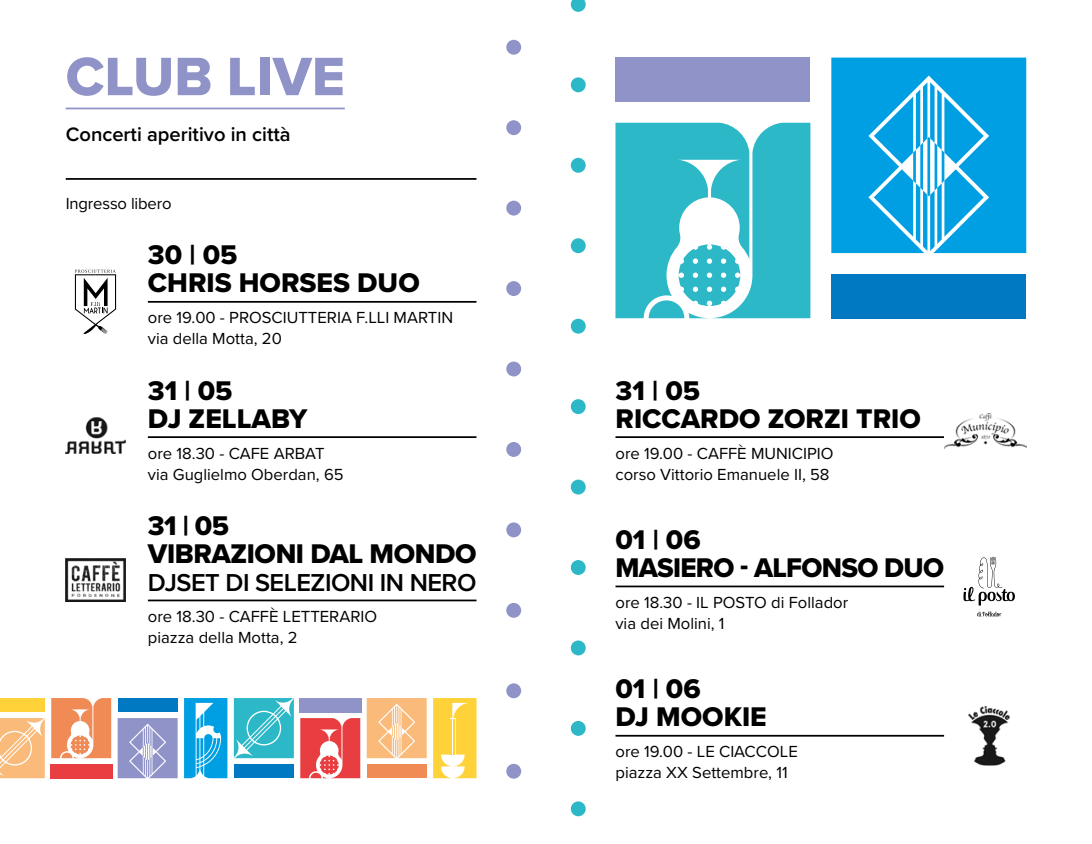
<style>
.page{position:relative;width:1092px;height:844px;background:#fff}
.page>*{position:absolute;margin:0;border:0;box-sizing:border-box;transform-origin:0 0}
.t1{font:56px "Proxima Nova Extrabld";color:#9093c8}
.t2{font:28px/28px "Proxima Nova Extrabld";color:#000}
.t3{font:28px/28px "Proxima Nova Extrabld";letter-spacing:-.025em;color:#000}
.t4{font:600 25.38px "Proxima Nova";letter-spacing:-.02em;color:#000}
.t5{font:600 20.12px "Proxima Nova";color:#000}
.t6{font:16.62px/21px "Proxima Nova";color:#000}
</style>
<div class="page">
<hr style="left:148px;top:301px;width:328px;height:1px;background:#000">
<hr style="left:66px;top:178px;width:410px;height:2px;background:#000">
<hr style="left:66px;top:108px;width:279px;height:1px;background:#9093c8">
<hr style="left:615px;top:585px;width:329px;height:2px;background:#000">
<div style="left:234px;top:764px;width:60px;height:14px;background:#0079c2"></div>
<div style="left:299px;top:697px;width:62px;height:15px;background:#9093c8"></div>
<div style="left:366px;top:764px;width:60px;height:14px;background:#f18b55"></div>
<svg style="left:234px;top:698px;width:60px;height:60px;background:#48c1ce"></svg>
<svg style="left:433px;top:698px;width:43px;height:80px;background:#ffd95c"></svg>
<hr style="left:453px;top:718px;width:2px;height:36px;background:#ffd239">
<hr style="left:450px;top:718px;width:2px;height:36px;background:#ffd239">
<svg style="left:184px;top:698px;width:43px;height:80px;background:#2fb0e8"></svg>
<svg style="left:366px;top:698px;width:60px;height:60px;background:#f9c28b"></svg>
<svg style="left:300px;top:718px;width:60px;height:60px;background:#ec6164"></svg>
<div style="left:0;top:697px;width:45px;height:14px;background:#ffd239"></div>
<div style="left:50px;top:763px;width:62px;height:15px;background:#e83e41"></div>
<div style="left:118px;top:697px;width:60px;height:14px;background:#0079c2"></div>
<svg style="left:0;top:718px;width:45px;height:60px;background:#f9c38b"></svg>
<svg style="left:118px;top:718px;width:60px;height:60px;background:#9da0ce"></svg>
<svg style="left:51px;top:698px;width:60px;height:60px;background:#f3a074"></svg>
<hr style="left:148px;top:436px;width:328px;height:2px;background:#000">
<hr style="left:615px;top:734px;width:329px;height:2px;background:#000">
<img style="left:968px;top:706px;width:42px;height:59px">
<hr style="left:615px;top:436px;width:329px;height:2px;background:#000">
<img style="left:944px;top:413px;width:82px;height:35px">
<hr style="left:148px;top:599px;width:328px;height:2px;background:#000">
<svg style="left:75px;top:269px;width:41px;height:65px"></svg>
<img style="left:66px;top:417px;width:59px;height:36px">
<img style="left:66px;top:558px;width:59px;height:43px">
<div style="left:831px;top:274px;width:195px;height:44px;background:#0079c2"></div>
<div style="left:615px;top:58px;width:195px;height:44px;background:#9093c8"></div>
<div style="left:831px;top:58px;width:195px;height:195px;background:#009fe3"></div>
<svg style="left:873px;top:82px;width:110px;height:169px"></svg>
<svg style="left:615px;top:123px;width:195px;height:195px"></svg>
<div style="left:506px;top:763px;width:15px;height:15px;background:#9093c8;border-radius:50%"></div>
<div style="left:506px;top:602px;width:15px;height:15px;background:#9093c8;border-radius:50%"></div>
<div style="left:506px;top:683px;width:15px;height:15px;background:#9093c8;border-radius:50%"></div>
<div style="left:506px;top:522px;width:15px;height:15px;background:#9093c8;border-radius:50%"></div>
<div style="left:506px;top:442px;width:15px;height:15px;background:#9093c8;border-radius:50%"></div>
<div style="left:506px;top:361px;width:15px;height:15px;background:#9093c8;border-radius:50%"></div>
<div style="left:506px;top:201px;width:15px;height:14px;background:#9093c8;border-radius:50%"></div>
<div style="left:506px;top:281px;width:15px;height:15px;background:#9093c8;border-radius:50%"></div>
<div style="left:506px;top:120px;width:15px;height:15px;background:#9093c8;border-radius:50%"></div>
<div style="left:506px;top:40px;width:15px;height:15px;background:#9093c8;border-radius:50%"></div>
<div style="left:570px;top:801px;width:15px;height:15px;background:#2cb8c7;border-radius:50%"></div>
<div style="left:570px;top:640px;width:15px;height:15px;background:#2cb8c7;border-radius:50%"></div>
<div style="left:570px;top:720px;width:15px;height:15px;background:#2cb8c7;border-radius:50%"></div>
<div style="left:570px;top:560px;width:15px;height:14px;background:#2cb8c7;border-radius:50%"></div>
<div style="left:570px;top:479px;width:15px;height:15px;background:#2cb8c7;border-radius:50%"></div>
<div style="left:570px;top:399px;width:15px;height:15px;background:#2cb8c7;border-radius:50%"></div>
<div style="left:570px;top:238px;width:15px;height:15px;background:#2cb8c7;border-radius:50%"></div>
<div style="left:570px;top:318px;width:15px;height:15px;background:#2cb8c7;border-radius:50%"></div>
<div style="left:570px;top:158px;width:15px;height:15px;background:#2cb8c7;border-radius:50%"></div>
<svg style="left:570px;top:0;width:15px;height:12px"></svg>
<div style="left:570px;top:77px;width:15px;height:15px;background:#2cb8c7;border-radius:50%"></div>
<svg style="left:977px;top:611px;width:24px;height:5px"></svg>
<svg style="left:963px;top:556px;width:51px;height:49px"></svg>
<h1 class="t1" style="left:66px;top:35px;width:280px">CLUB LIVE</h1>
<p class="t5" style="left:66px;top:119px;width:226px">Concerti aperitivo in città</p>
<p class="t6" style="left:66px;top:192px;width:107px">Ingresso libero</p>
<h2 class="t2" style="left:148px;top:240px;width:273px">30 | 05<br>CHRIS HORSES DUO</h2>
<p class="t6" style="left:148px;top:306px;width:307px">ore 19.00 - PROSCIUTTERIA F.LLI MARTIN via della Motta, 20</p>
<h2 class="t2" style="left:148px;top:375px;width:161px">31 | 05<br>DJ ZELLABY</h2>
<p class="t6" style="left:148px;top:441px;width:197px">ore 18.30 - CAFE ARBAT via Guglielmo Oberdan, 65</p>
<h2 class="t2" style="left:148px;top:511px;width:330px">31 | 05<br>VIBRAZIONI DAL MONDO</h2>
<h3 class="t4" style="left:148px;top:563px;width:330px">DJSET DI SELEZIONI IN NERO</h3>
<p class="t6" style="left:148px;top:605px;width:231px">ore 18.30 - CAFFÈ LETTERARIO piazza della Motta, 2</p>
<h2 class="t2" style="left:615px;top:375px;width:307px">31 | 05<br>RICCARDO ZORZI TRIO</h2>
<p class="t6" style="left:615px;top:441px;width:219px">ore 19.00 - CAFFÈ MUNICIPIO corso Vittorio Emanuele II, 58</p>
<h2 class="t3" style="left:615px;top:525px;width:330px">01 | 06<br>MASIERO - ALFONSO DUO</h2>
<p class="t6" style="left:615px;top:591px;width:234px">ore 18.30 - IL POSTO di Follador via dei Molini, 1</p>
<h2 class="t2" style="left:615px;top:674px;width:153px">01 | 06<br>DJ MOOKIE</h2>
<p class="t6" style="left:615px;top:740px;width:184px">ore 19.00 - LE CIACCOLE piazza XX Settembre, 11</p>
</div>
